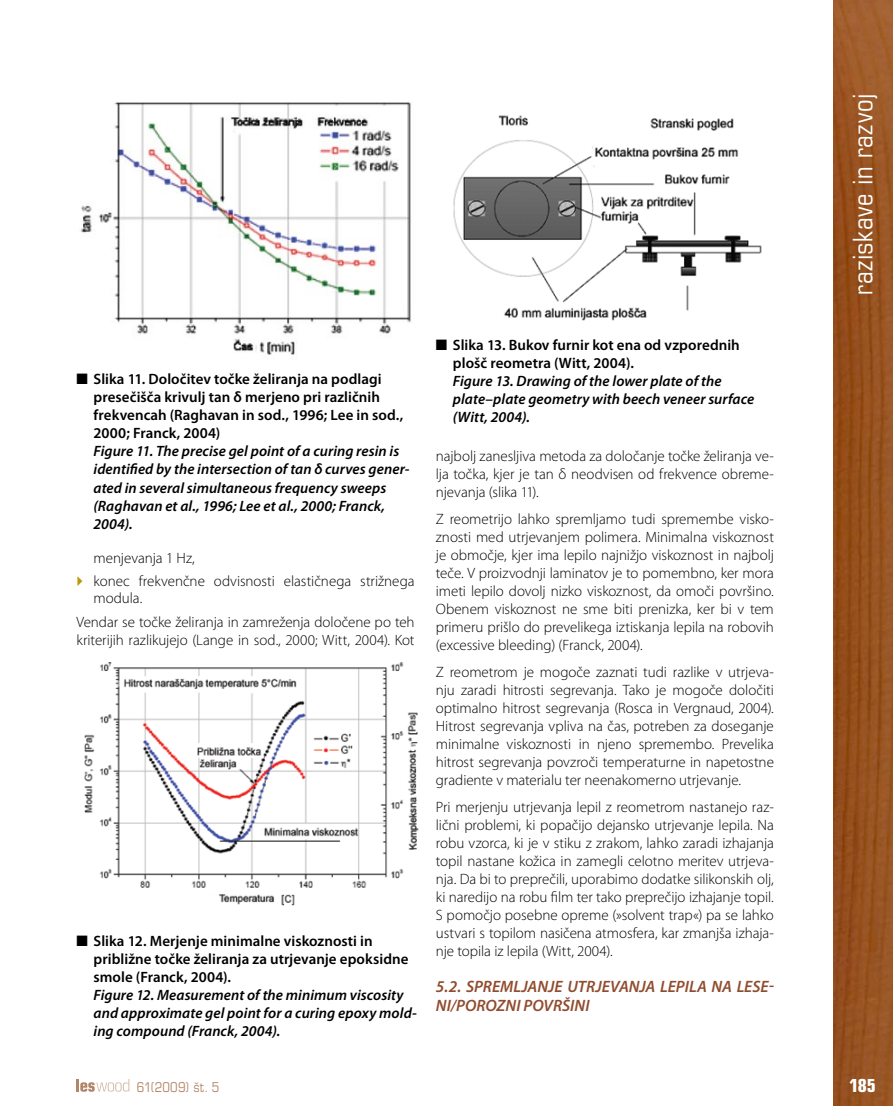
<style>
.page{position:relative;width:893px;height:1106px;background:#fff}
.page>*{position:absolute;margin:0;border:0;box-sizing:border-box;transform-origin:0 0}
.t1{font:27px "Eurostile LT Std Cond SLO";letter-spacing:.02em;color:#fff}
.t2{font:700 18px "Eurostile LT Std Cond SLO";color:#fff}
.t3{font:italic 600 16.5px/19.5px "Myriad Pro";color:#904c2e}
.t4{font:300 15px/18px "Myriad Pro";letter-spacing:-.005em;color:#000;text-align:justify}
.t5{font:italic 600 15px/18px "Myriad Pro";letter-spacing:.005em;color:#000}
.t6{font:600 15px/18px "Myriad Pro";letter-spacing:.005em;color:#000}
.t7{font:13.5px "Eurostile LT Std Cond SLO";letter-spacing:.015em;color:#b38568}
</style>
<div class="page">
<img style="left:833px;top:0;width:60px;height:1106px">
<svg style="left:77px;top:1079px;width:52px;height:12px"></svg>
<img style="left:81px;top:102px;width:330px;height:253px">
<img style="left:84px;top:662px;width:335px;height:244px">
<img style="left:453px;top:115px;width:309px;height:206px">
<p class="t6" style="left:94px;top:370px;width:311px;text-indent:-17px">■ Slika 11. Določitev točke želiranja na podlagi presečišča krivulj tan δ merjeno pri različnih frekvencah (Raghavan in sod., 1996; Lee in sod., 2000; Franck, 2004)</p>
<p class="t5" style="left:94px;top:442px;width:317px">Figure 11. The precise gel point of a curing resin is identified by the intersection of tan δ curves gener&shy;ated in several simultaneous frequency sweeps (Raghavan et al., 1996; Lee et al., 2000; Franck, 2004).</p>
<p class="t4" style="left:94px;top:546px;width:323px;line-height:23px">menjevanja 1 Hz,<br>konec frekvenčne odvisnosti elastičnega strižnega</p>
<p class="t4" style="left:77px;top:585px;width:340px;line-height:24.5px;text-indent:17px">modula.<br>Vendar se točke želiranja in zamreženja določene po teh</p>
<p class="t4" style="left:77px;top:630px;width:339px">kriterijih razlikujejo (Lange in sod., 2000; Witt, 2004). Kot</p>
<p class="t6" style="left:94px;top:931px;width:316px;text-indent:-17px">■ Slika 12. Merjenje minimalne viskoznosti in približne točke želiranja za utrjevanje epoksidne smole (Franck, 2004).</p>
<p class="t5" style="left:94px;top:985px;width:325px">Figure 12. Measurement of the minimum viscosity and approximate gel point for a curing epoxy mold&shy;ing compound (Franck, 2004).</p>
<p class="t6" style="left:453px;top:336px;width:288px;text-indent:-17px">■ Slika 13. Bukov furnir kot ena od vzporednih plošč reometra (Witt, 2004).</p>
<p class="t5" style="left:453px;top:372px;width:303px">Figure 13. Drawing of the lower plate of the plate–plate geometry with beech veneer surface (Witt, 2004).</p>
<p class="t4" style="left:436px;top:447px;width:340px">najbolj zanesljiva metoda za določanje točke želiranja ve&shy;lja točka, kjer je tan δ neodvisen od frekvence obreme&shy;njevanja (slika 11).</p>
<p class="t4" style="left:436px;top:510px;width:340px">Z reometrijo lahko spremljamo tudi spremembe visko&shy;znosti med utrjevanjem polimera. Minimalna viskoznost je območje, kjer ima lepilo najnižjo viskoznost in najbolj teče. V proizvodnji laminatov je to pomembno, ker mora imeti lepilo dovolj nizko viskoznost, da omoči površino.<br>Obenem viskoznost ne sme biti prenizka, ker bi v tem primeru prišlo do prevelikega iztiskanja lepila na robovih (excessive bleeding) (Franck, 2004).</p>
<p class="t4" style="left:436px;top:663px;width:340px">Z reometrom je mogoče zaznati tudi razlike v utrjeva&shy;nju zaradi hitrosti segrevanja. Tako je mogoče določiti optimalno hitrost segrevanja (Rosca in Vergnaud, 2004).<br>Hitrost segrevanja vpliva na čas, potreben za doseganje minimalne viskoznosti in njeno spremembo. Prevelika hitrost segrevanja povzroči temperaturne in napetostne gradiente v materialu ter neenakomerno utrjevanje.</p>
<p class="t4" style="left:436px;top:798px;width:340px">Pri merjenju utrjevanja lepil z reometrom nastanejo raz&shy;lični problemi, ki popačijo dejansko utrjevanje lepila. Na robu vzorca, ki je v stiku z zrakom, lahko zaradi izhajanja topil nastane kožica in zamegli celotno meritev utrjeva&shy;nja. Da bi to preprečili, uporabimo dodatke silikonskih olj, ki naredijo na robu film ter tako preprečijo izhajanje topil.<br>S pomočjo posebne opreme (»solvent trap«) pa se lahko ustvari s topilom nasičena atmosfera, kar zmanjša izhaja&shy;nje topila iz lepila (Witt, 2004).</p>
<p class="t3" style="left:436px;top:975px;width:340px">5.2. SPREMLJANJE UTRJEVANJA LEPILA NA LESE-<br>NI/POROZNI POVRŠINI</p>
<h1 class="t1" style="left:847px;top:295px;width:202px;rotate:-90deg">raziskave in razvoj</h1>
<p class="t7" style="left:137px;top:1078px;width:84px">61(2009) št. 5</p>
<p class="t2" style="left:849px;top:1074px;width:28px">185</p>
</div>
